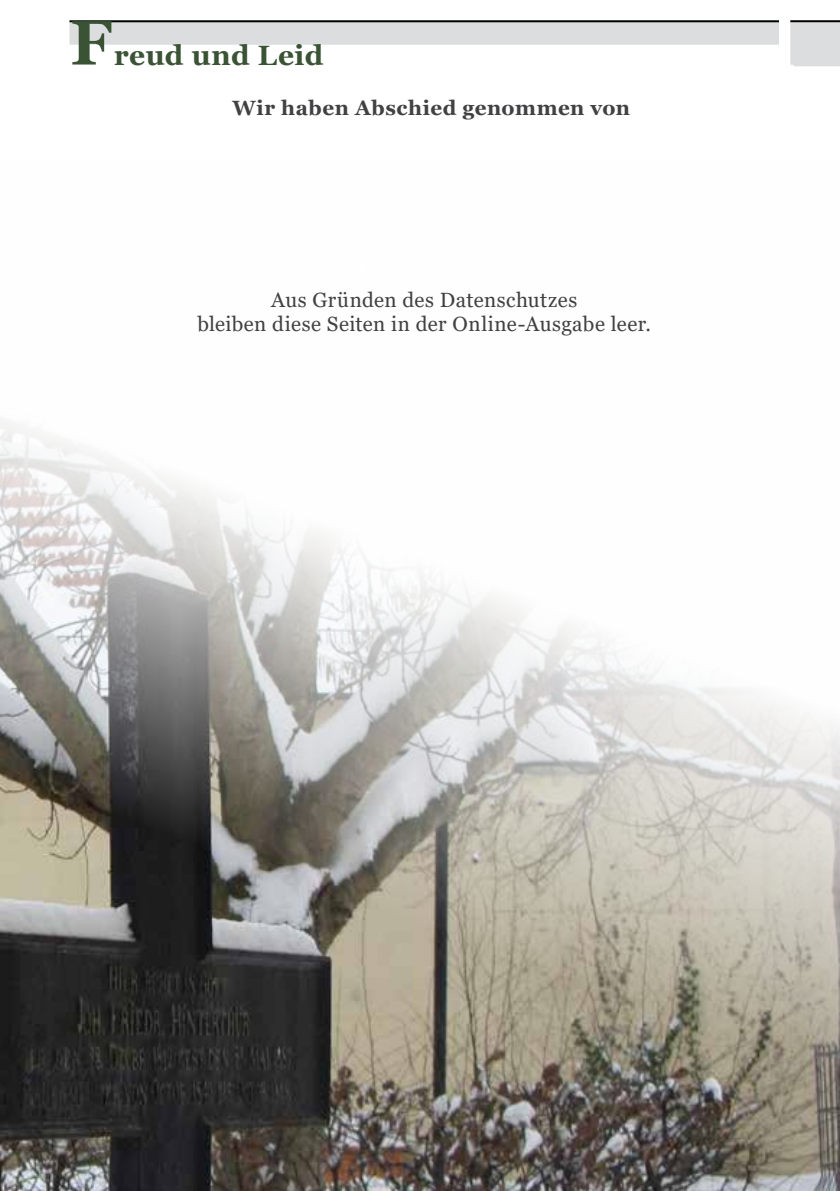
<style>
.page{position:relative;width:840px;height:1191px;background:#fff}
.page>*{position:absolute;margin:0;border:0;box-sizing:border-box;transform-origin:0 0}
.t1{font:700 62.6px "Georgia";color:#3a5335}
.t2{font:700 28px "Georgia";letter-spacing:.015em;color:#3a5335}
.t3{font:20.6px/24px "Georgia";letter-spacing:.02em;color:#414042;text-align:center}
.t4{font:700 20.6px "Georgia";letter-spacing:.025em;color:#414042}
</style>
<div class="page">
<img style="left:0;top:419px;width:839px;height:772px">
<div style="left:69px;top:21px;width:709px;height:24px;background:#dcddde"></div>
<hr style="left:69px;top:20px;width:709px;height:2px;background:#000">
<div style="left:793px;top:22px;width:46px;height:44px;background:#dcddde"></div>
<div style="left:789px;top:21px;width:50px;height:44px;background:#dcddde"></div>
<hr style="left:789px;top:20px;width:50px;height:2px;background:#000">
<h1 class="t1" style="left:70px;top:3px;width:44px">F</h1>
<h2 class="t2" style="left:114px;top:37px;width:211px">reud und Leid</h2>
<p class="t4" style="left:232px;top:94px;width:399px">Wir haben Abschied genommen von</p>
<p class="t3" style="left:197px;top:288px;width:455px">Aus Gründen des Datenschutzes<br>bleiben diese Seiten in der Online-Ausgabe leer.</p>
</div>
